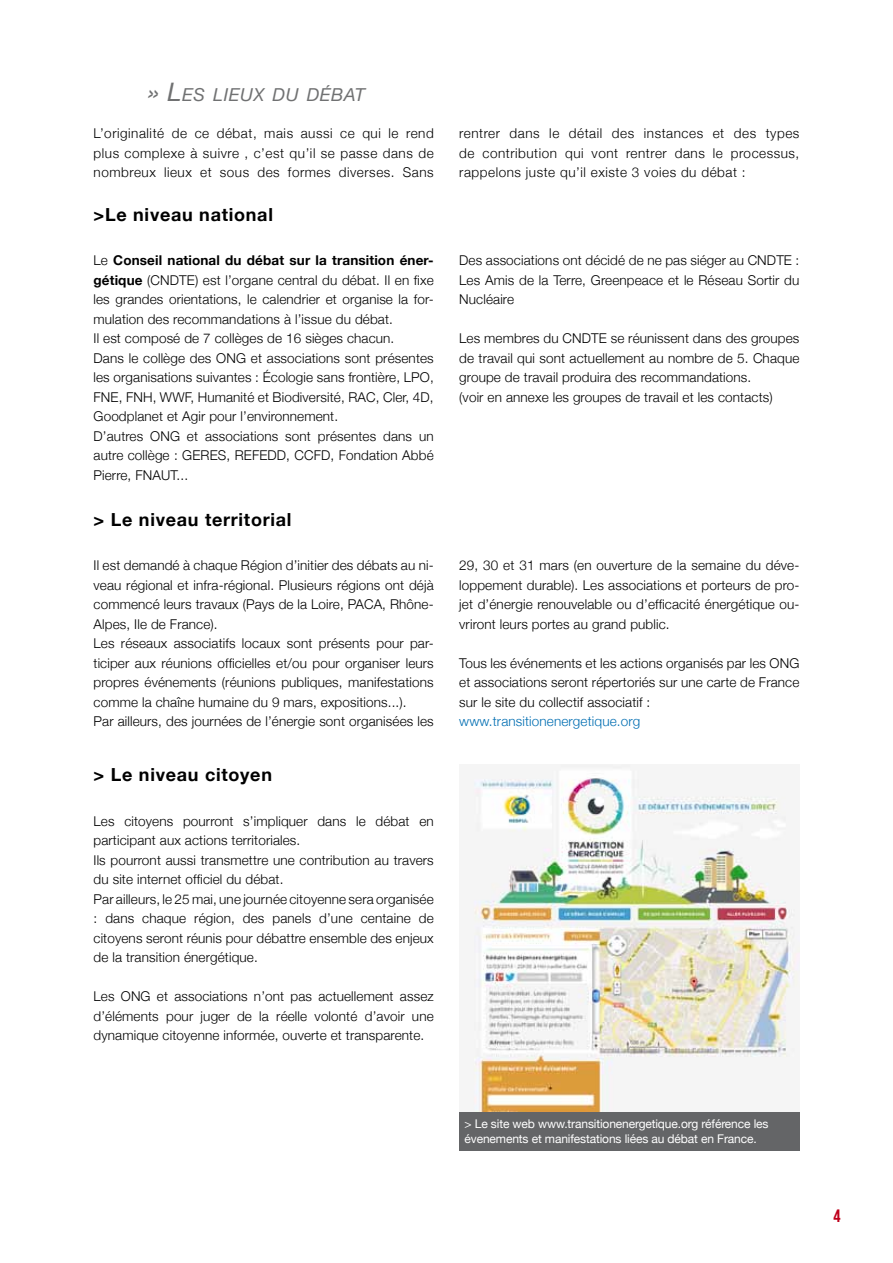
<style>
.page{position:relative;width:893px;height:1263px;background:#fff}
.page>*{position:absolute;margin:0;border:0;box-sizing:border-box;transform-origin:0 0}
.t1{font:700 18px "Helvetica Neue";letter-spacing:.04em;color:#000}
.t2{font:18px "Bebas Neue";color:#bf001c}
.t3{font:italic 17.85px "Helvetica Neue";letter-spacing:.03em;color:#707172}
.t4{font:300 13.5px/19.5px "Helvetica Neue";letter-spacing:.01em;color:#000;text-align:justify}
.t5{font:300 13.5px "Helvetica Neue";letter-spacing:.01em;color:#006eb2}
.t6{font:12px/14.4px "Helvetica Neue";letter-spacing:-.01em;color:#fff}
.s1{font-size:25.5px}
.s2{font-weight:700}
</style>
<div class="page">
<img style="left:473px;top:764px;width:327px;height:373px">
<div style="left:459px;top:1112px;width:340px;height:39px;background:#646567"></div>
<h2 class="t3" style="left:148px;top:84px;width:219px"><span class="s1">» L</span>ES LIEUX DU DÉBAT</h2>
<p class="t4" style="left:94px;top:123px;width:342px">L’originalité de ce débat, mais aussi ce qui le rend plus complexe à suivre , c’est qu’il se passe dans de nombreux lieux et sous des formes diverses. Sans</p>
<p class="t4" style="left:459px;top:123px;width:342px">rentrer dans le détail des instances et des types de contribution qui vont rentrer dans le processus, rappelons juste qu’il existe 3 voies du débat :</p>
<h1 class="t1" style="left:94px;top:203px;width:181px">&gt;Le niveau national</h1>
<p class="t4" style="left:94px;top:251px;width:342px;text-align:left">Le <span class="s2">Conseil national du débat sur la transition éner&shy;gétique</span> (CNDTE) est l’organe central du débat. Il en fixe les grandes orientations, le calendrier et organise la for&shy;mulation des recommandations à l’issue du débat.<br>Il est composé de 7 collèges de 16 sièges chacun.<br>Dans le collège des ONG et associations sont présentes les organisations suivantes : Écologie sans frontière, LPO, FNE, FNH, WWF, Humanité et Biodiversité, RAC, Cler, 4D, Goodplanet et Agir pour l’environnement.<br>D’autres ONG et associations sont présentes dans un autre collège : GERES, REFEDD, CCFD, Fondation Abbé Pierre, FNAUT...</p>
<p class="t4" style="left:459px;top:250px;width:342px">Des associations ont décidé de ne pas siéger au CNDTE :<br>Les Amis de la Terre, Greenpeace et le Réseau Sortir du Nucléaire</p>
<p class="t4" style="left:459px;top:328px;width:342px;text-align:left">Les membres du CNDTE se réunissent dans des groupes de travail qui sont actuellement au nombre de 5. Chaque groupe de travail produira des recommandations.<br>(voir en annexe les groupes de travail et les contacts)</p>
<h1 class="t1" style="left:94px;top:508px;width:199px">&gt; Le niveau territorial</h1>
<p class="t4" style="left:94px;top:556px;width:342px;text-align:left">Il est demandé à chaque Région d’initier des débats au ni&shy;veau régional et infra-régional. Plusieurs régions ont déjà commencé leurs travaux (Pays de la Loire, PACA, Rhône-Alpes, Ile de France).<br>Les réseaux associatifs locaux sont présents pour par&shy;ticiper aux réunions officielles et/ou pour organiser leurs propres événements (réunions publiques, manifestations comme la chaîne humaine du 9 mars, expositions...).<br>Par ailleurs, des journées de l’énergie sont organisées les</p>
<p class="t4" style="left:459px;top:555px;width:342px">29, 30 et 31 mars (en ouverture de la semaine du déve&shy;loppement durable). Les associations et porteurs de pro&shy;jet d’énergie renouvelable ou d’efficacité énergétique ou&shy;vriront leurs portes au grand public.</p>
<p class="t4" style="left:459px;top:653px;width:342px">Tous les événements et les actions organisés par les ONG et associations seront répertoriés sur une carte de France sur le site du collectif associatif :</p>
<p class="t5" style="left:459px;top:713px;width:183px">www.transitionenergetique.org</p>
<h1 class="t1" style="left:94px;top:764px;width:180px">&gt; Le niveau citoyen</h1>
<p class="t4" style="left:94px;top:811px;width:342px;text-align:left">Les citoyens pourront s’impliquer dans le débat en participant aux actions territoriales.<br>Ils pourront aussi transmettre une contribution au travers du site internet officiel du débat.<br>Par ailleurs, le 25 mai, une journée citoyenne sera organisée : dans chaque région, des panels d’une centaine de citoyens seront réunis pour débattre ensemble des enjeux de la transition énergétique.</p>
<p class="t4" style="left:94px;top:987px;width:342px">Les ONG et associations n’ont pas actuellement assez d’éléments pour juger de la réelle volonté d’avoir une dynamique citoyenne informée, ouverte et transparente.</p>
<p class="t6" style="left:465px;top:1116px;width:306px">&gt; Le site web www.transitionenergetique.org référence les évenements et manifestations liées au débat en France.</p>
<h1 class="t2" style="left:833px;top:1206px;width:9px">4</h1>
</div>
